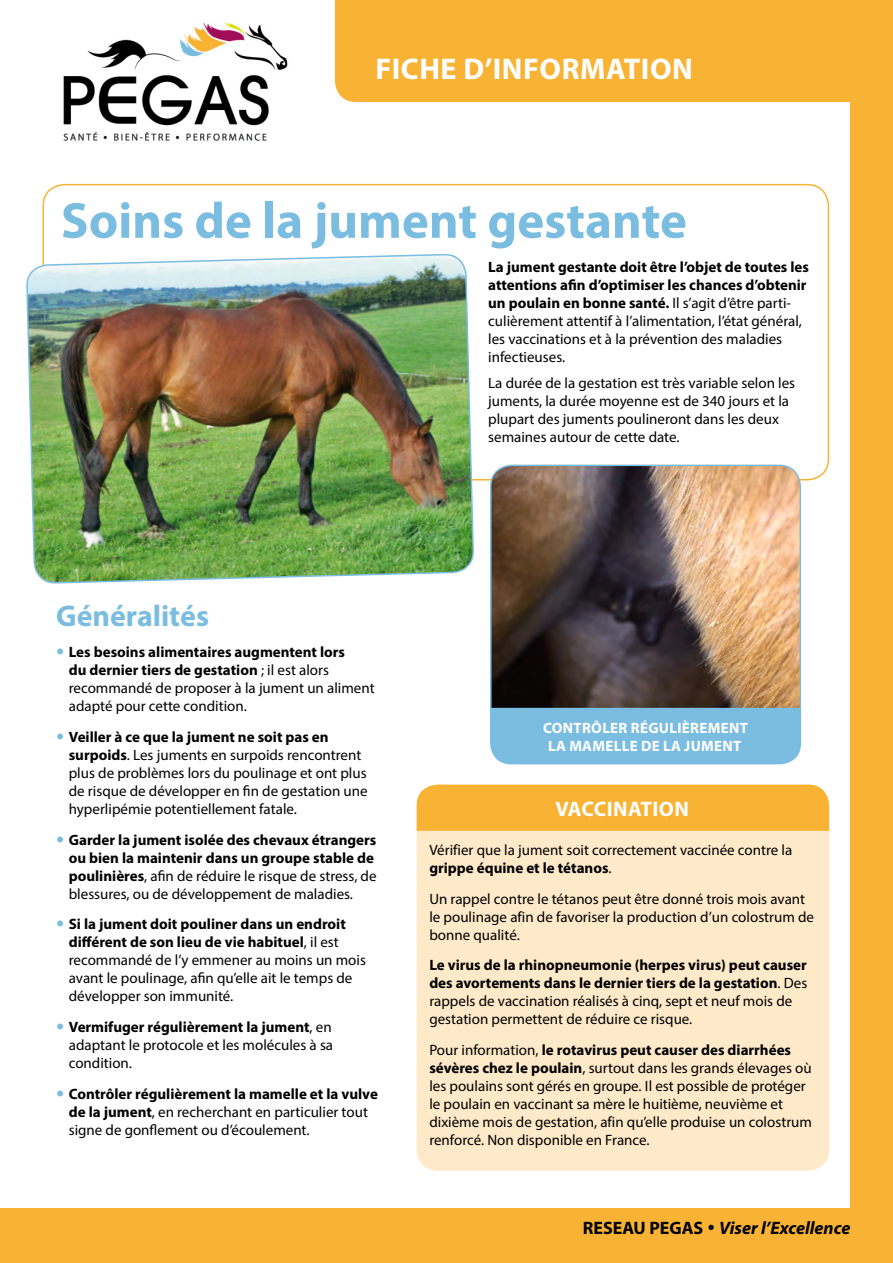
<style>
.page{position:relative;width:893px;height:1263px;background:#fff}
.page>*{position:absolute;margin:0;border:0;box-sizing:border-box;transform-origin:0 0}
.t1{font:700 51px "Myriad Pro";color:#7bbde0}
.t2{font:700 30px "Myriad Pro";letter-spacing:.02em;color:#fff}
.t3{font:700 30px "Myriad Pro";color:#7bbde0}
.t4{font:700 21px "Myriad Pro";letter-spacing:.02em;color:#fff}
.t5{font:italic 700 18px "Myriad Pro";color:#000}
.t6{font:15px/18px "Myriad Pro";color:#000}
.t7{font:700 15px/18px "Myriad Pro";color:#000}
.t8{font:700 15px/18px "Myriad Pro";letter-spacing:.02em;color:#fff;text-align:center}
.s1{font-weight:700}
.s2{font-weight:400}
.s3{font-style:normal}
</style>
<div class="page">
<div style="left:335px;top:0;width:515px;height:102px;background:#f8b334"></div>
<div style="left:0;top:1208px;width:893px;height:55px;background:#f8b334"></div>
<div style="left:850px;top:0;width:43px;height:1263px;background:#f8b334"></div>
<img style="left:63px;top:22px;width:225px;height:119px">
<div style="left:417px;top:831px;width:412px;height:340px;background:#fee9c8"></div>
<div style="left:417px;top:784px;width:412px;height:47px;background:#f8b334"></div>
<img style="left:491px;top:465px;width:309px;height:243px">
<div style="left:490px;top:465px;width:311px;height:273px;border:2px solid #7bbde0;border-radius:21px"></div>
<div style="left:490px;top:708px;width:311px;height:56px;background:#7bbde0"></div>
<img style="left:26px;top:183px;width:448px;height:401px">
<h2 class="t2" style="left:375px;top:50px;width:319px">FICHE D’INFORMATION</h2>
<h1 class="t1" style="left:61px;top:187px;width:627px">Soins de la jument gestante</h1>
<p class="t6" style="left:488px;top:257px;width:322px"><span class="s1">La jument gestante doit être l’objet de toutes les attentions afin d’optimiser les chances d’obtenir un poulain en bonne santé.</span> Il s’agit d’être parti&shy;culièrement attentif à l’alimentation, l’état général, les vaccinations et à la prévention des maladies infectieuses.</p>
<p class="t6" style="left:488px;top:374px;width:309px">La durée de la gestation est très variable selon les juments, la durée moyenne est de 340 jours et la plupart des juments poulineront dans les deux semaines autour de cette date.</p>
<h2 class="t3" style="left:56px;top:597px;width:155px">Généralités</h2>
<p class="t6" style="left:69px;top:643px;width:307px"><span class="s1">Les besoins alimentaires augmentent lors<br>du dernier tiers de gestation</span> ; il est alors recommandé de proposer à la jument un aliment adapté pour cette condition.</p>
<p class="t6" style="left:69px;top:727px;width:300px"><span class="s1">Veiller à ce que la jument ne soit pas en surpoids</span>. Les juments en surpoids rencontrent plus de problèmes lors du poulinage et ont plus de risque de développer en fin de gestation une hyperlipémie potentiellement fatale.</p>
<p class="t7" style="left:69px;top:830px;width:309px">Garder la jument isolée des chevaux étrangers ou bien la maintenir dans un groupe stable de poulinières<span class="s2">, afin de réduire le risque de stress, de blessures, ou de développement de maladies.</span></p>
<p class="t6" style="left:69px;top:915px;width:299px"><span class="s1">Si la jument doit pouliner dans un endroit différent de son lieu de vie habituel</span>, il est recommandé de l’y emmener au moins un mois avant le poulinage, afin qu’elle ait le temps de développer son immunité.</p>
<p class="t6" style="left:69px;top:1018px;width:266px;text-align:justify"><span class="s1">Vermifuger régulièrement la jument</span>, en adaptant le protocole et les molécules à sa condition.</p>
<p class="t6" style="left:69px;top:1084px;width:311px"><span class="s1">Contrôler régulièrement la mamelle et la vulve de la jument</span>, en recherchant en particulier tout signe de gonflement ou d’écoulement.</p>
<p class="t8" style="left:543px;top:718px;width:206px">CONTRÔLER RÉGULIÈREMENT<br>LA MAMELLE DE LA JUMENT</p>
<h3 class="t4" style="left:555px;top:795px;width:135px">VACCINATION</h3>
<p class="t6" style="left:429px;top:840px;width:364px">Vérifier que la jument soit correctement vaccinée contre la <span class="s1">grippe équine et le tétanos</span>.</p>
<p class="t6" style="left:429px;top:889px;width:386px">Un rappel contre le tétanos peut être donné trois mois avant le poulinage afin de favoriser la production d’un colostrum de bonne qualité.</p>
<p class="t7" style="left:429px;top:956px;width:379px">Le virus de la rhinopneumonie (herpes virus) peut causer des avortements dans le dernier tiers de la gestation<span class="s2">. Des rappels de vaccination réalisés à cinq, sept et neuf mois de gestation permettent de réduire ce risque.</span></p>
<p class="t6" style="left:429px;top:1041px;width:384px">Pour information, <span class="s1">le rotavirus peut causer des diarrhées sévères chez le poulain</span>, surtout dans les grands élevages où les poulains sont gérés en groupe. Il est possible de protéger le poulain en vaccinant sa mère le huitième, neuvième et dixième mois de gestation, afin qu’elle produise un colostrum renforcé. Non disponible en France.</p>
<p class="t5" style="left:583px;top:1216px;width:269px"><span class="s3">RESEAU PEGAS</span> • Viser l’Excellence</p>
</div>
